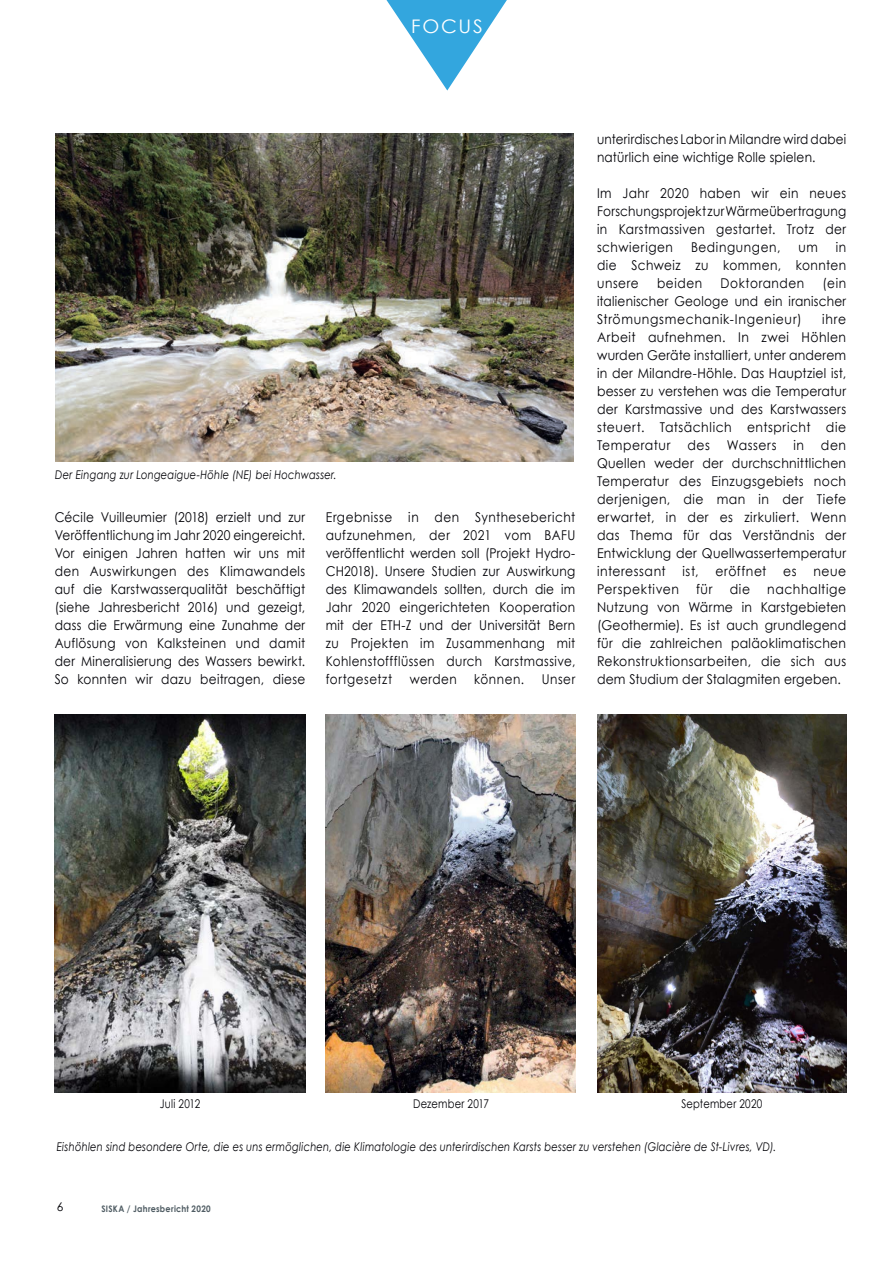
<style>
.page{position:relative;width:893px;height:1263px;background:#fff}
.page>*{position:absolute;margin:0;border:0;box-sizing:border-box;transform-origin:0 0}
.Normal_e{font:18.75px "Century Gothic";letter-spacing:.09em;color:#fff;scale:1.04 1}
.Texte_base{font:13.5px/18px "Century Gothic";letter-spacing:.03em;color:#000106;text-align:justify;scale:.9 1}
.Texte_base-2{font:13.5px/18px "Century Gothic";letter-spacing:.03em;color:#000106;text-align:justify;scale:.92 1}
.Texte_base-3{font:13.5px/18px "Century Gothic";letter-spacing:.03em;color:#000106;scale:.89 1}
.Texte_base-4{font:13.5px "Century Gothic";letter-spacing:.05em;color:#000106;scale:.9 1}
.Légendes_ital__GAUCH{font:italic 12px "Century Gothic";letter-spacing:.02em;color:#000106;scale:.83 1}
.Légendes_ital__GAUCH-2{font:12px "Century Gothic";letter-spacing:.02em;color:#000106;scale:.83 1}
.Légendes_ital__GAUCH-3{font:12px "Century Gothic";letter-spacing:.02em;color:#000106}
.t1{font:700 9px "Century Gothic";letter-spacing:.035em;color:#4f5c63;scale:.9 1}
</style>
<div class="page">
<svg style="left:386px;top:0;width:121px;height:91px"></svg>
<img style="left:55px;top:134px;width:519px;height:327px">
<img style="left:55px;top:714px;width:250px;height:379px">
<img style="left:326px;top:714px;width:249px;height:379px">
<img style="left:597px;top:714px;width:249px;height:379px">
<p class="Normal_e" style="left:411px;top:15px;width:70px">FOCUS</p>
<p class="Légendes_ital__GAUCH" style="left:55px;top:467px;width:340px">Der Eingang zur Longeaigue-Höhle (NE) bei Hochwasser.</p>
<p class="Texte_base" style="left:55px;top:508px;width:280px">Cécile Vuilleumier (2018) erzielt und zur Veröffentlichung im Jahr 2020 eingereicht.<br>Vor einigen Jahren hatten wir uns mit den Auswirkungen des Klimawandels auf die Karstwasserqualität beschäftigt (siehe Jahresbericht 2016) und gezeigt, dass die Erwärmung eine Zunahme der Auflösung von Kalksteinen und damit der Mineralisierung des Wassers bewirkt.<br>So konnten wir dazu beitragen, diese</p>
<p class="Texte_base" style="left:326px;top:508px;width:279px">Ergebnisse in den Synthesebericht aufzunehmen, der 2021 vom BAFU veröffentlicht werden soll (Projekt Hydro-CH2018). Unsere Studien zur Auswirkung des Klimawandels sollten, durch die im Jahr 2020 eingerichteten Kooperation mit der ETH-Z und der Universität Bern zu Projekten im Zusammenhang mit Kohlenstoffflüssen durch Karstmassive, fortgesetzt</p>
<p class="Texte_base-3" style="left:410px;top:670px;width:55px">werden</p>
<p class="Texte_base-3" style="left:474px;top:670px;width:58px">können.</p>
<p class="Texte_base-3" style="left:542px;top:670px;width:39px">Unser</p>
<p class="Texte_base-3" style="left:597px;top:130px;width:281px">unterirdisches Labor in Milandre wird dabei natürlich eine wichtige Rolle spielen.</p>
<p class="Texte_base" style="left:597px;top:184px;width:278px">Im Jahr 2020 haben wir ein neues Forschungsprojekt zur Wärmeübertragung in Karstmassiven gestartet. Trotz der schwierigen</p>
<p class="Texte_base" style="left:597px;top:238px;width:278px;text-indent:239px">in die Schweiz zu kommen, konnten unsere</p>
<p class="Texte_base-4" style="left:691px;top:239px;width:101px">Bedingungen,</p>
<p class="Texte_base" style="left:798px;top:238px;width:23px">um</p>
<p class="Texte_base" style="left:597px;top:274px;width:278px;text-indent:226px">(ein italienischer Geologe und ein iranischer Strömungsmechanik-Ingenieur)</p>
<p class="Texte_base" style="left:657px;top:274px;width:52px">beiden</p>
<p class="Texte_base-4" style="left:720px;top:275px;width:95px">Doktoranden</p>
<p class="Texte_base-2" style="left:597px;top:310px;width:272px;text-indent:225px">ihre Arbeit aufnehmen. In zwei Höhlen wurden Geräte installiert, unter anderem in der Milandre-Höhle. Das Hauptziel ist, besser zu verstehen was die Temperatur der Karstmassive und des Karstwassers steuert. Tatsächlich entspricht die Temperatur des Wassers in den Quellen weder der durchschnittlichen Temperatur des Einzugsgebiets noch derjenigen, die man in der Tiefe erwartet, in der es zirkuliert. Wenn das Thema für das Verständnis der Entwicklung der Quellwassertemperatur interessant ist, eröffnet es neue Perspektiven</p>
<p class="Texte_base-2" style="left:597px;top:580px;width:272px;text-indent:170px">nachhaltige Nutzung von Wärme in Karstgebieten (Geothermie). Es ist auch grundlegend für die zahlreichen paläoklimatischen Rekonstruktionsarbeiten, die sich aus dem Studium der Stalagmiten ergeben.</p>
<p class="Texte_base-2" style="left:696px;top:580px;width:19px">für</p>
<p class="Texte_base-2" style="left:730px;top:580px;width:24px">die</p>
<p class="Légendes_ital__GAUCH-2" style="left:160px;top:1096px;width:50px">Juli 2012</p>
<p class="Légendes_ital__GAUCH-2" style="left:413px;top:1096px;width:93px">Dezember 2017</p>
<p class="Légendes_ital__GAUCH-2" style="left:681px;top:1096px;width:99px">September 2020</p>
<p class="Légendes_ital__GAUCH" style="left:57px;top:1139px;width:868px">Eishöhlen sind besondere Orte, die es uns ermöglichen, die Klimatologie des unterirdischen Karsts besser zu verstehen (Glacière de St-Livres, VD).</p>
<p class="Légendes_ital__GAUCH-3" style="left:57px;top:1200px;width:8px">6</p>
<p class="t1" style="left:101px;top:1202px;width:123px">SISKA / Jahresbericht 2020</p>
</div>
